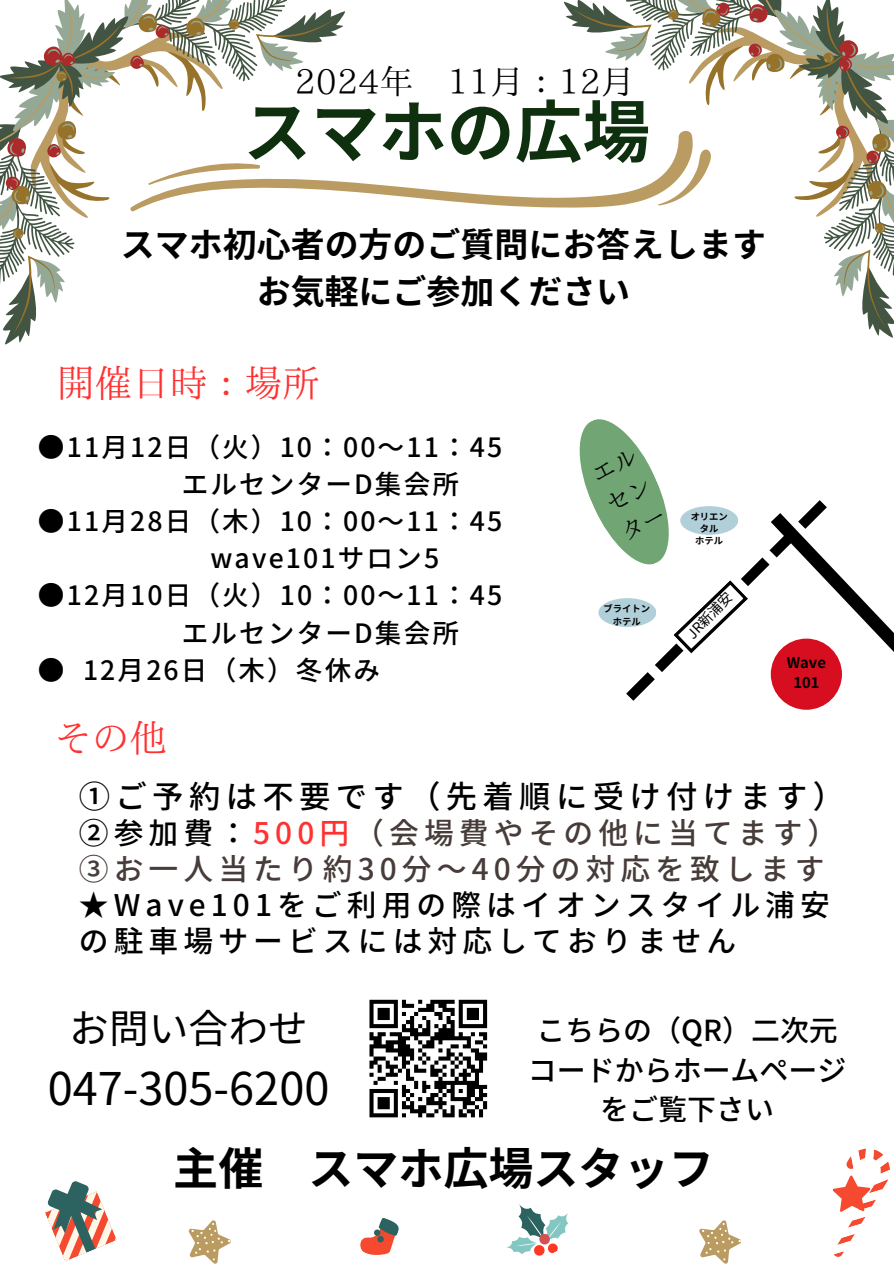
<style>
.page{position:relative;width:894px;height:1264px;background:#fff}
.page>*{position:absolute;margin:0;border:0;box-sizing:border-box;transform-origin:0 0}
.t1{font:700 67.8px "Noto Sans JP";color:#0e300e}
.t2{font:45px "Noto Sans JP";color:#000}
.t3{font:700 45px "Noto Sans JP";color:#000}
.t4{font:39.75px "Noto Sans JP";color:#000}
.t5{font:37.5px "IP Aex Mincho";color:#ff3131}
.t6{font:34.2px "IP Aex Mincho";color:#000}
.t7{font:700 33.9px/47.2px "Noto Sans JP";color:#000;text-align:center}
.t8{font:500 31.35px "Noto Sans JP";letter-spacing:.17em;color:#000}
.t9{font:500 29.85px "Noto Sans JP";letter-spacing:.17em;color:#473c39}
.t10{font:500 29.85px/36px "Noto Sans JP";letter-spacing:.17em;color:#000}
.t11{font:500 28.95px/39.8px "Noto Sans JP";color:#000;text-align:center}
.t12{font:500 26.55px "Noto Sans JP";letter-spacing:.08em;color:#000}
.t13{font:23.7px/32.5px "IP Aex Mincho";color:#000;text-align:justify}
.t14{font:700 14.7px/19.6px "Noto Sans JP";color:#000;text-align:center}
.t15{font:13.95px "Noto Sans JP";color:#000}
.t16{font:700 9.3px/12.3px "Noto Sans JP";color:#000;text-align:center}
.s1{color:#000}
.s2{color:#ff3131}
</style>
<div class="page">
<svg style="left:345px;top:182px;width:218px;height:26px"></svg>
<div style="left:770px;top:638px;width:71px;height:71px;background:#d60e20;border-radius:50%"></div>
<svg style="left:369px;top:999px;width:119px;height:119px"></svg>
<svg style="left:579px;top:419px;width:314px;height:281px"></svg>
<svg style="left:573px;top:5px;width:318px;height:323px"></svg>
<svg style="left:657px;top:0;width:231px;height:217px"></svg>
<svg style="left:669px;top:6px;width:218px;height:226px"></svg>
<svg style="left:0;top:0;width:226px;height:226px"></svg>
<svg style="left:8px;top:13px;width:327px;height:322px"></svg>
<svg style="left:0;top:15px;width:261px;height:203px"></svg>
<svg style="left:10px;top:16px;width:228px;height:221px"></svg>
<svg style="left:45px;top:1181px;width:72px;height:80px"></svg>
<svg style="left:832px;top:1148px;width:58px;height:109px"></svg>
<svg style="left:360px;top:1218px;width:39px;height:37px"></svg>
<svg style="left:506px;top:1204px;width:63px;height:52px"></svg>
<svg style="left:699px;top:1220px;width:41px;height:43px"></svg>
<svg style="left:189px;top:1220px;width:41px;height:43px"></svg>
<p class="t6" style="left:294px;top:64px;width:333px">2024年 11月：12月</p>
<p class="t1" style="left:243px;top:78px;width:408px">スマホの広場</p>
<h5 class="t7" style="left:121px;top:219px;width:646px">スマホ初心者の方のご質問にお答えしますお気軽にご参加ください</h5>
<p class="t5" style="left:57px;top:364px;width:264px">開催日時：場所</p>
<p class="t12" style="left:38px;top:426px;width:465px">●11月 12日（火）10：00～11：45</p>
<h5 class="t12" style="left:182px;top:463px;width:279px">エルセンターD集会所</h5>
<h1 class="t12" style="left:38px;top:500px;width:465px">●11月 28日（木）10：00～11：45</h1>
<p class="t12" style="left:210px;top:537px;width:230px">wave101サロン5</p>
<h4 class="t12" style="left:38px;top:574px;width:465px">●12月 10日（火）10：00～11：45</h4>
<h5 class="t12" style="left:182px;top:611px;width:279px">エルセンターD集会所</h5>
<p class="t12" style="left:38px;top:649px;width:343px">● 12月 26日（木）冬休み</p>
<p class="t13" style="left:586px;top:461px;width:49px;rotate:-26deg">エルセンター</p>
<p class="t16" style="left:603px;top:602px;width:48px">ブライトン</p>
<p class="t16" style="left:612px;top:615px;width:29px">ホテル</p>
<p class="t16" style="left:690px;top:509px;width:39px">オリエンタル</p>
<p class="t16" style="left:695px;top:534px;width:29px">ホテル</p>
<p class="t15" style="left:681px;top:628px;width:60px;rotate:-46deg">JR新浦安</p>
<p class="t14" style="left:786px;top:652px;width:41px">Wave<br>101</p>
<p class="t5" style="left:55px;top:719px;width:114px">その他</p>
<p class="t8" style="left:79px;top:772px;width:766px">①ご予約は不要です（先着順に受け付けます）</p>
<p class="t9" style="left:79px;top:809px;width:759px"><span class="s1">②参加費：</span><span class="s2">500円</span>（会場費やその他に当てます）</p>
<p class="t9" style="left:79px;top:845px;width:747px">③お一人当たり約30分～40分の対応を致します</p>
<p class="t10" style="left:79px;top:885px;width:752px">★Wave101をご利用の際はイオンスタイル浦安の駐車場サービスには対応しておりません</p>
<p class="t4" style="left:69px;top:996px;width:240px">お問い合わせ</p>
<p class="t2" style="left:48px;top:1052px;width:283px">047-305-6200</p>
<p class="t11" style="left:527px;top:1008px;width:320px">こちらの（QR）二次元コードからホームページをご覧下さい</p>
<p class="t3" style="left:173px;top:1132px;width:541px">主催 スマホ広場スタッフ</p>
</div>
